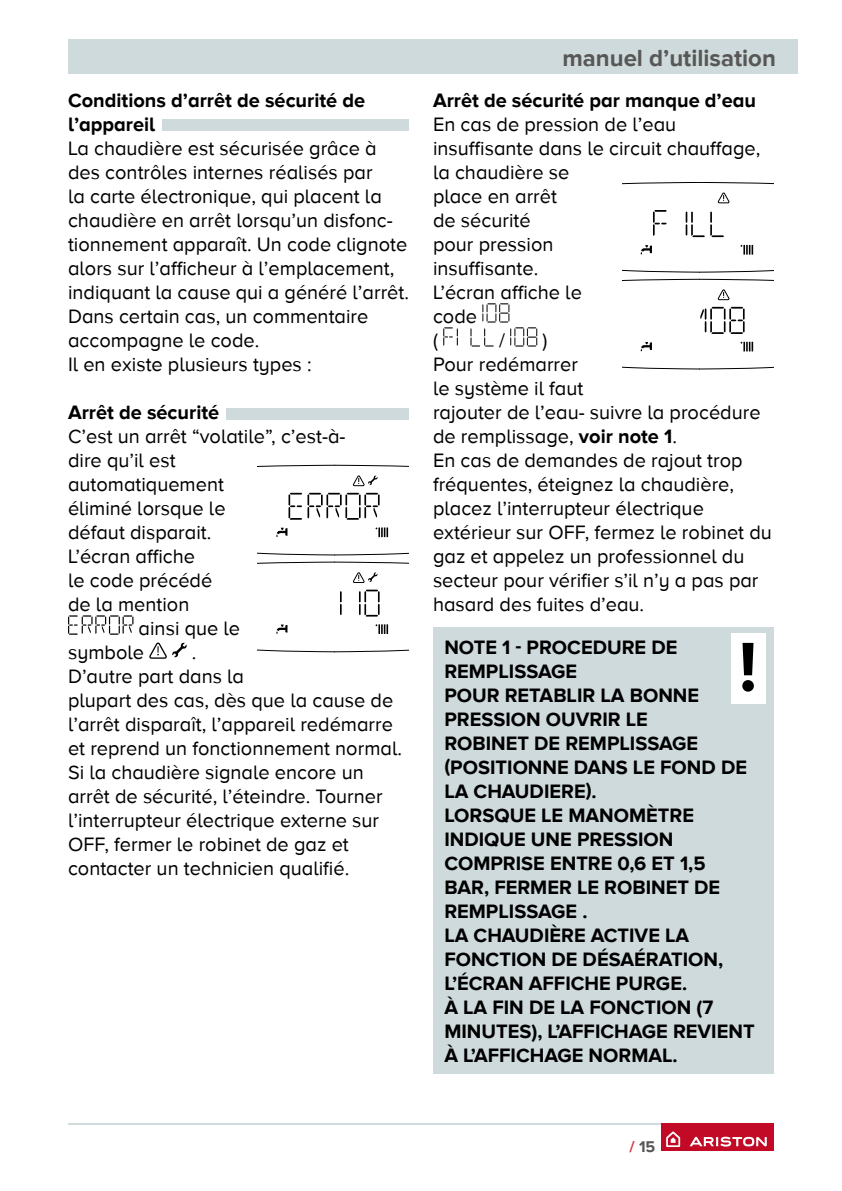
<style>
.page{position:relative;width:842px;height:1191px;background:#fff}
.page>*{position:absolute;margin:0;border:0;box-sizing:border-box;transform-origin:0 0}
.t1{font:700 24px "Proxima Nova";color:#575756}
.t2{font:20px/24px "Proxima Nova A";color:#000}
.t3{font:700 20px/24px "Proxima Nova";color:#000}
.t4{font:700 20px/24px "Proxima Nova A";color:#000}
.t5{font:700 16px "Proxima Nova";color:#575756}
.s1{font-weight:700}
.s2{color:#d43345}
</style>
<div class="page">
<hr style="left:68px;top:1123px;width:706px;height:2px;background:#cfdadc">
<div style="left:661px;top:1123px;width:113px;height:28px;background:#c20a26"></div>
<svg style="left:666px;top:1131px;width:14px;height:16px"></svg>
<svg style="left:689px;top:1136px;width:78px;height:10px"></svg>
<div style="left:68px;top:40px;width:729px;height:34px;background:#cfdadc"></div>
<svg style="left:68px;top:615px;width:65px;height:20px"></svg>
<svg style="left:149px;top:642px;width:38px;height:17px"></svg>
<svg style="left:258px;top:552px;width:151px;height:3px"></svg>
<svg style="left:258px;top:465px;width:151px;height:21px"></svg>
<svg style="left:276px;top:528px;width:11px;height:9px"></svg>
<svg style="left:376px;top:527px;width:12px;height:10px"></svg>
<svg style="left:288px;top:493px;width:92px;height:27px"></svg>
<svg style="left:258px;top:649px;width:151px;height:3px"></svg>
<svg style="left:258px;top:562px;width:151px;height:21px"></svg>
<svg style="left:276px;top:624px;width:11px;height:10px"></svg>
<svg style="left:376px;top:624px;width:12px;height:10px"></svg>
<svg style="left:359px;top:589px;width:21px;height:27px"></svg>
<svg style="left:340px;top:591px;width:2px;height:24px"></svg>
<div style="left:433px;top:626px;width:341px;height:447px;background:#cfdadc"></div>
<div style="left:731px;top:633px;width:35px;height:71px;background:#fff"></div>
<svg style="left:742px;top:643px;width:12px;height:48px"></svg>
<svg style="left:443px;top:327px;width:15px;height:19px"></svg>
<svg style="left:470px;top:303px;width:67px;height:44px"></svg>
<div style="left:163px;top:119px;width:246px;height:11px;background:#cfdadc"></div>
<div style="left:227px;top:408px;width:182px;height:12px;background:#cfdadc"></div>
<svg style="left:623px;top:269px;width:151px;height:3px"></svg>
<svg style="left:623px;top:182px;width:151px;height:22px"></svg>
<svg style="left:640px;top:245px;width:12px;height:9px"></svg>
<svg style="left:740px;top:245px;width:13px;height:10px"></svg>
<svg style="left:686px;top:211px;width:38px;height:26px"></svg>
<svg style="left:653px;top:210px;width:14px;height:26px"></svg>
<svg style="left:623px;top:366px;width:151px;height:3px"></svg>
<svg style="left:623px;top:279px;width:151px;height:21px"></svg>
<svg style="left:640px;top:342px;width:12px;height:9px"></svg>
<svg style="left:740px;top:342px;width:13px;height:9px"></svg>
<svg style="left:700px;top:307px;width:45px;height:27px"></svg>
<p class="t4" style="left:68px;top:87px;width:299px">Conditions d’arrêt de sécurité de l’appareil</p>
<p class="t2" style="left:68px;top:136px;width:342px">La chaudière est sécurisée grâce à des contrôles internes réalisés par<br>la carte électronique, qui placent la chaudière en arrêt lorsqu’un disfonc&shy;tionnement apparaît. Un code clignote alors sur l’afficheur à l’emplacement, indiquant la cause qui a généré l’arrêt.<br>Dans certain cas, un commentaire accompagne le code.<br>Il en existe plusieurs types :</p>
<p class="t4" style="left:68px;top:399px;width:153px">Arrêt de sécurité</p>
<p class="t2" style="left:68px;top:424px;width:279px">C’est un arrêt “volatile”, c’est-à-</p>
<p class="t2" style="left:68px;top:448px;width:109px">dire qu’il est</p>
<p class="t2" style="left:68px;top:472px;width:157px">automatiquement</p>
<p class="t2" style="left:68px;top:496px;width:159px">éliminé lorsque le</p>
<p class="t2" style="left:68px;top:520px;width:145px">défaut disparait.</p>
<p class="t2" style="left:68px;top:544px;width:129px">L’écran affiche</p>
<p class="t2" style="left:68px;top:568px;width:146px">le code précédé</p>
<p class="t2" style="left:68px;top:592px;width:123px">de la mention</p>
<p class="t2" style="left:139px;top:616px;width:103px">ainsi que le</p>
<p class="t2" style="left:68px;top:640px;width:78px">symbole</p>
<p class="t2" style="left:68px;top:640px;width:335px;text-indent:124px">.<br>D’autre part dans la<br>plupart des cas, dès que la cause de l’arrêt disparaît, l’appareil redémarre et reprend un fonctionnement normal.<br>Si la chaudière signale encore un arrêt de sécurité, l’éteindre. Tourner l’interrupteur électrique externe sur<br>OFF, fermer le robinet de gaz et contacter un technicien qualifié.</p>
<p class="t1" style="left:562px;top:44px;width:215px">manuel d’utilisation</p>
<p class="t4" style="left:433px;top:87px;width:325px">Arrêt de sécurité par manque d’eau</p>
<p class="t2" style="left:433px;top:112px;width:329px">En cas de pression de l’eau insuffisante dans le circuit chauffage, la chaudière se<br>place en arrêt<br>de sécurité<br>pour pression<br>insuffisante.<br>L’écran affiche le<br>code<br>(</p>
<p class="t2" style="left:499px;top:328px;width:7px">/</p>
<p class="t2" style="left:433px;top:328px;width:340px;text-indent:109px">)<br>Pour redémarrer<br>le système il faut<br>rajouter de l’eau- suivre la procédure de remplissage, <span class="s1">voir note 1</span>.<br>En cas de demandes de rajout trop fréquentes, éteignez la chaudière, placez l’interrupteur électrique extérieur sur OFF, fermez le robinet du gaz et appelez un professionnel du secteur pour vérifier s’il n’y a pas par hasard des fuites d’eau.</p>
<p class="t3" style="left:444px;top:635px;width:312px">NOTE 1 - PROCEDURE DE<br>REMPLISSAGE<br>POUR RETABLIR LA BONNE<br>PRESSION OUVRIR LE<br>ROBINET DE REMPLISSAGE (POSITIONNE DANS LE FOND DE<br>LA CHAUDIERE).<br>LORSQUE LE MANOMÈTRE<br>INDIQUE UNE PRESSION<br>COMPRISE ENTRE 0,6 ET 1,5<br>BAR, FERMER LE ROBINET DE<br>REMPLISSAGE .<br>LA CHAUDIÈRE ACTIVE LA<br>FONCTION DE DÉSAÉRATION,<br>L’ÉCRAN AFFICHE PURGE.<br>À LA FIN DE LA FONCTION (7<br>MINUTES), L’AFFICHAGE REVIENT<br>À L’AFFICHAGE NORMAL.</p>
<p class="t5" style="left:630px;top:1137px;width:27px"><span class="s2">/</span> 15</p>
</div>
